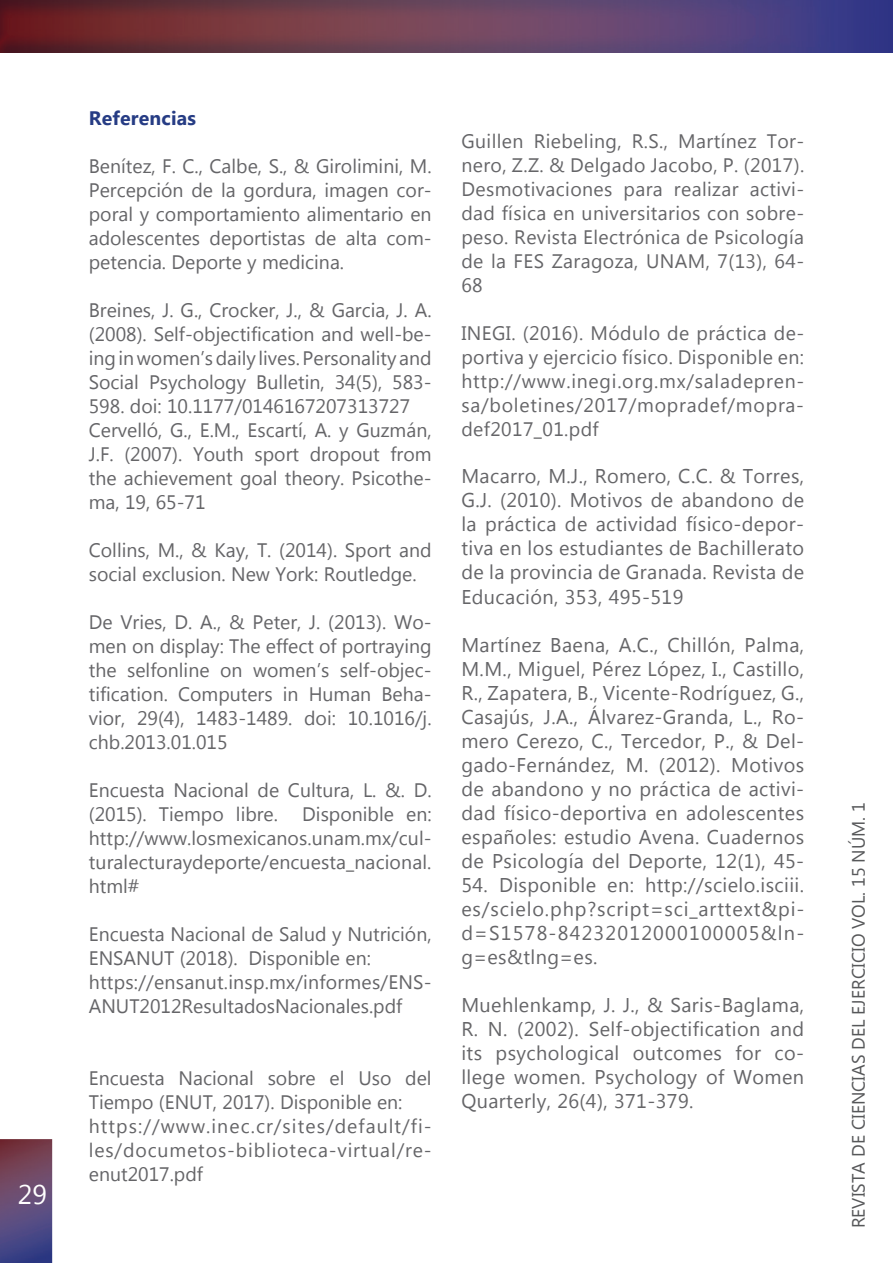
<style>
.page{position:relative;width:893px;height:1263px;background:#fff}
.page>*{position:absolute;margin:0;border:0;box-sizing:border-box;transform-origin:0 0}
.t1{font:27px "Myanmar Text";color:#fff}
.t2{font:19.95px/24px "Myanmar Text";letter-spacing:.02em;color:#656568;text-align:justify}
.t3{font:19.5px/24px "Myanmar Text";color:#656568;text-align:justify}
.t4{font:700 19.5px "Myanmar Text";letter-spacing:.01em;color:#263c84}
.t5{font:18px "Myanmar Text";color:#57585a}
</style>
<div class="page">
<svg style="left:0;top:52px;width:893px;height:1px"></svg>
<img style="left:0;top:0;width:893px;height:52px">
<hr style="left:52px;top:1139px;width:1px;height:124px;background:#e2dde7">
<img style="left:0;top:1139px;width:52px;height:124px">
<h1 class="t1" style="left:18px;top:1179px;width:31px">29</h1>
<p class="t4" style="left:89px;top:106px;width:109px">Referencias</p>
<p class="t3" style="left:89px;top:154px;width:344px">Benítez, F. C., Calbe, S., &amp; Girolimini, M.<br>Percepción de la gordura, imagen cor&shy;poral y comportamiento alimentario en adolescentes deportistas de alta com&shy;petencia. Deporte y medicina.</p>
<p class="t3" style="left:89px;top:298px;width:344px;text-align:left">Breines, J. G., Crocker, J., &amp; Garcia, J. A. (2008). Self-objectification and well-be&shy;ing in women’s daily lives. Personality and Social Psychology Bulletin, 34(5), 583- 598. doi: 10.1177/0146167207313727<br>Cervelló, G., E.M., Escartí, A. y Guzmán, J.F. (2007). Youth sport dropout from the achievement goal theory. Psicothe&shy;ma, 19, 65-71</p>
<p class="t3" style="left:89px;top:538px;width:344px">Collins, M., &amp; Kay, T. (2014). Sport and social exclusion. New York: Routledge.</p>
<p class="t3" style="left:89px;top:610px;width:344px">De Vries, D. A., &amp; Peter, J. (2013). Wo&shy;men on display: The effect of portraying the selfonline on women’s self-objec&shy;tification. Computers in Human Beha&shy;vior, 29(4), 1483-1489. doi: 10.1016/j. chb.2013.01.015</p>
<p class="t3" style="left:89px;top:778px;width:344px">Encuesta Nacional de Cultura, L. &amp;. D. (2015). Tiempo libre. Disponible en: http://www.losmexicanos.unam.mx/cul&shy;turalecturaydeporte/encuesta_nacional. html#</p>
<p class="t3" style="left:89px;top:922px;width:344px;text-align:left">Encuesta Nacional de Salud y Nutrición, ENSANUT (2018). Disponible en: https://ensanut.insp.mx/informes/ENS-ANUT2012ResultadosNacionales.pdf</p>
<p class="t3" style="left:89px;top:1066px;width:344px;text-align:left">Encuesta Nacional sobre el Uso del Tiempo (ENUT, 2017). Disponible en: https://www.inec.cr/sites/default/fi&shy;les/documetos-biblioteca-virtual/re&shy;enut2017.pdf</p>
<p class="t3" style="left:461px;top:129px;width:344px">Guillen Riebeling, R.S., Martínez Tor&shy;nero, Z.Z. &amp; Delgado Jacobo, P. (2017).<br>Desmotivaciones para realizar activi&shy;dad física en universitarios con sobre&shy;peso. Revista Electrónica de Psicología de la FES Zaragoza, UNAM, 7(13), 64- 68</p>
<p class="t3" style="left:461px;top:321px;width:344px">INEGI. (2016). Módulo de práctica de&shy;portiva y ejercicio físico. Disponible en: http://www.inegi.org.mx/saladepren&shy;sa/boletines/2017/mopradef/mopra&shy;def2017_01.pdf</p>
<p class="t2" style="left:461px;top:465px;width:344px">Macarro, M.J., Romero, C.C. &amp; Torres, G.J. (2010). Motivos de abandono de la práctica de actividad físico-depor&shy;tiva en los estudiantes de Bachillerato de la provincia de Granada. Revista de Educación, 353, 495-519</p>
<p class="t2" style="left:461px;top:633px;width:344px">Martínez Baena, A.C., Chillón, Palma, M.M., Miguel, Pérez López, I., Castillo, R., Zapatera, B., Vicente-Rodríguez, G., Casajús, J.A., Álvarez-Granda, L., Ro&shy;mero Cerezo, C., Tercedor, P., &amp; Del&shy;gado-Fernández, M. (2012). Motivos de abandono y no práctica de activi&shy;dad físico-deportiva en adolescentes españoles: estudio Avena. Cuadernos de Psicología del Deporte, 12(1), 45-</p>
<p class="t2" style="left:461px;top:873px;width:344px">54. Disponible en: http://scielo.isciii. es/scielo.php?script=sci_arttext&amp;pi&shy;d=S1578-84232012000100005&amp;ln&shy;g=es&amp;tlng=es.</p>
<p class="t2" style="left:461px;top:993px;width:344px">Muehlenkamp, J. J., &amp; Saris-Baglama, R. N. (2002). Self-objectification and its psychological outcomes for co&shy;llege women. Psychology of Women Quarterly, 26(4), 371-379.</p>
<p class="t5" style="left:848px;top:1228px;width:428px;rotate:-90deg">REVISTA DE CIENCIAS DEL EJERCICIO VOL. 15 NÚM. 1</p>
</div>
